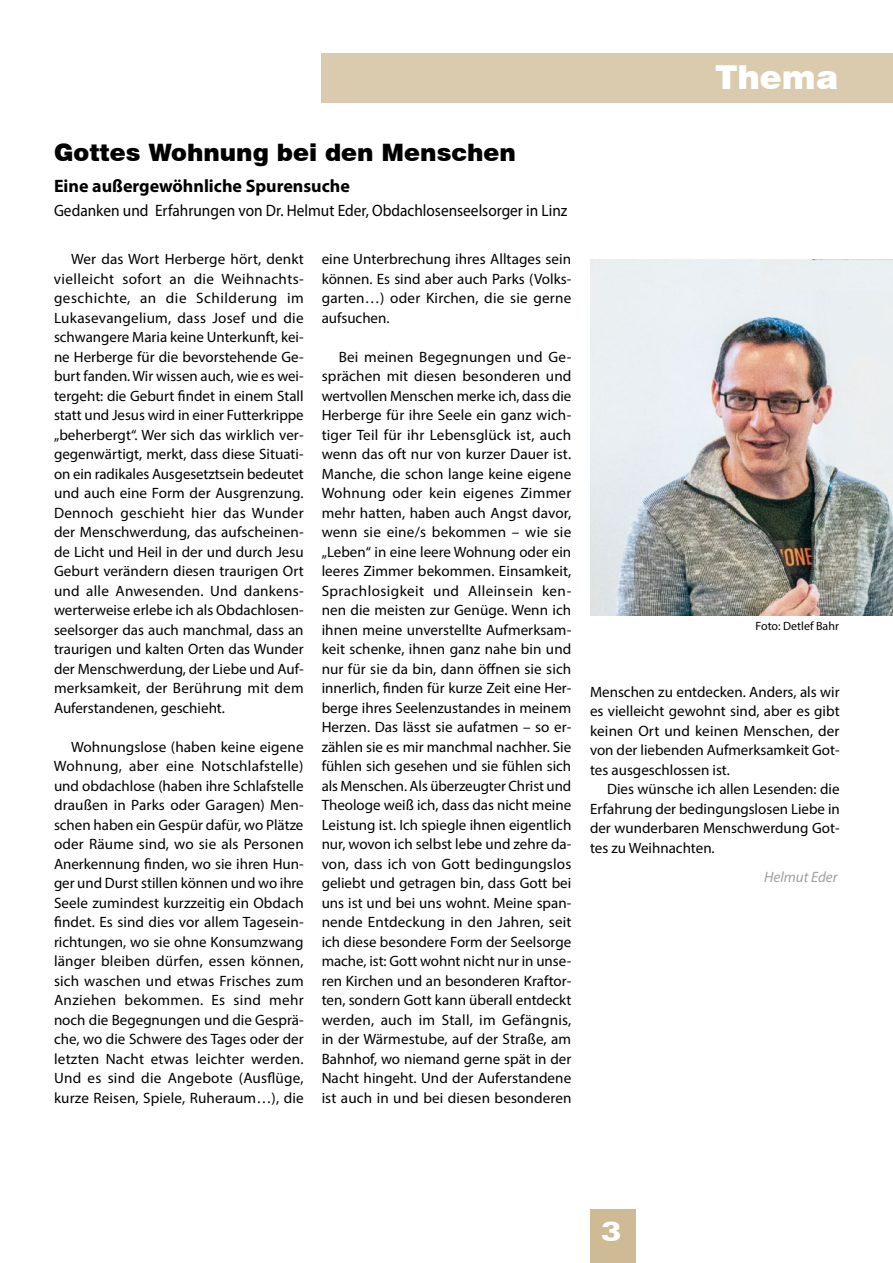
<style>
.page{position:relative;width:893px;height:1263px;background:#fff}
.page>*{position:absolute;margin:0;border:0;box-sizing:border-box;transform-origin:0 0}
.t1{font:900 33px "Swiss 721 BT";color:#fff}
.t2{font:900 expanded 27px "Zurich BT";color:#fff}
.t3{font:900 24px "Swiss 721 BT";color:#000}
.t4{font:700 18px "Myriad Pro";color:#000}
.t5{font:16.5px "Myriad Pro";color:#000;scale:.93 1}
.t6{font:15px/19.5px "Myriad Pro";letter-spacing:.005em;color:#000;text-align:justify}
.t7{font:italic 15px "Myriad Pro";color:#9ea0a2}
.t8{font:12px "Myriad Pro";color:#000}
</style>
<div class="page">
<img style="left:590px;top:259px;width:303px;height:357px">
<div style="left:590px;top:1209px;width:45px;height:54px;background:#cebb95"></div>
<div style="left:322px;top:53px;width:571px;height:50px;background:#dbcbae"></div>
<h1 class="t1" style="left:715px;top:57px;width:124px">Thema</h1>
<h3 class="t3" style="left:54px;top:138px;width:463px">Gottes Wohnung bei den Menschen</h3>
<p class="t4" style="left:54px;top:174px;width:297px">Eine außergewöhnliche Spurensuche</p>
<p class="t5" style="left:54px;top:200px;width:554px">Gedanken und Erfahrungen von Dr. Helmut Eder, Obdachlosenseelsorger in Linz</p>
<p class="t6" style="left:54px;top:249px;width:251px;text-indent:17px">Wer das Wort Herberge hört, denkt vielleicht sofort an die Weihnachts&shy;geschichte, an die Schilderung im Lukasevangelium, dass Josef und die schwangere Maria keine Unterkunft, kei&shy;ne Herberge für die bevorstehende Ge&shy;burt fanden. Wir wissen auch, wie es wei&shy;tergeht: die Geburt findet in einem Stall statt und Jesus wird in einer Futterkrippe „beherbergt“. Wer sich das wirklich ver&shy;gegenwärtigt, merkt, dass diese Situati&shy;on ein radikales Ausgesetztsein bedeutet und auch eine Form der Ausgrenzung.<br>Dennoch geschieht hier das Wunder der Menschwerdung, das aufscheinen&shy;de Licht und Heil in der und durch Jesu Geburt verändern diesen traurigen Ort und alle Anwesenden. Und dankens&shy;werterweise erlebe ich als Obdachlosen&shy;seelsorger das auch manchmal, dass an traurigen und kalten Orten das Wunder der Menschwerdung, der Liebe und Auf&shy;merksamkeit, der Berührung mit dem Auferstandenen, geschieht.</p>
<p class="t6" style="left:54px;top:737px;width:251px;text-indent:17px">Wohnungslose (haben keine eigene Wohnung, aber eine Notschlafstelle) und obdachlose (haben ihre Schlafstelle draußen in Parks oder Garagen) Men&shy;schen haben ein Gespür dafür, wo Plätze oder Räume sind, wo sie als Personen Anerkennung finden, wo sie ihren Hun&shy;ger und Durst stillen können und wo ihre Seele zumindest kurzzeitig ein Obdach findet. Es sind dies vor allem Tagesein&shy;richtungen, wo sie ohne Konsumzwang länger bleiben dürfen, essen können, sich waschen und etwas Frisches zum Anziehen bekommen. Es sind mehr noch die Begegnungen und die Gesprä&shy;che, wo die Schwere des Tages oder der letzten Nacht etwas leichter werden.<br>Und es sind die Angebote (Ausflüge, kurze Reisen, Spiele, Ruheraum…), die</p>
<p class="t6" style="left:322px;top:249px;width:251px">eine Unterbrechung ihres Alltages sein können. Es sind aber auch Parks (Volks&shy;garten…) oder Kirchen, die sie gerne aufsuchen.</p>
<p class="t6" style="left:322px;top:347px;width:251px;text-indent:17px">Bei meinen Begegnungen und Ge&shy;sprächen mit diesen besonderen und wertvollen Menschen merke ich, dass die Herberge für ihre Seele ein ganz wich&shy;tiger Teil für ihr Lebensglück ist, auch wenn das oft nur von kurzer Dauer ist.<br>Manche, die schon lange keine eigene Wohnung oder kein eigenes Zimmer mehr hatten, haben auch Angst davor, wenn sie eine/s bekommen – wie sie „Leben“ in eine leere Wohnung oder ein leeres Zimmer bekommen. Einsamkeit, Sprachlosigkeit und Alleinsein ken&shy;nen die meisten zur Genüge. Wenn ich ihnen meine unverstellte Aufmerksam&shy;keit schenke, ihnen ganz nahe bin und nur für sie da bin, dann öffnen sie sich innerlich, finden für kurze Zeit eine Her&shy;berge ihres Seelenzustandes in meinem Herzen. Das lässt sie aufatmen – so er&shy;zählen sie es mir manchmal nachher. Sie fühlen sich gesehen und sie fühlen sich als Menschen. Als überzeugter Christ und Theologe weiß ich, dass das nicht meine Leistung ist. Ich spiegle ihnen eigentlich nur, wovon ich selbst lebe und zehre da&shy;von, dass ich von Gott bedingungslos geliebt und getragen bin, dass Gott bei uns ist und bei uns wohnt. Meine span&shy;nende Entdeckung in den Jahren, seit ich diese besondere Form der Seelsorge mache, ist: Gott wohnt nicht nur in unse&shy;ren Kirchen und an besonderen Kraftor&shy;ten, sondern Gott kann überall entdeckt werden, auch im Stall, im Gefängnis, in der Wärmestube, auf der Straße, am Bahnhof, wo niemand gerne spät in der Nacht hingeht. Und der Auferstandene ist auch in und bei diesen besonderen</p>
<p class="t8" style="left:756px;top:618px;width:85px">Foto: Detlef Bahr</p>
<p class="t6" style="left:590px;top:681px;width:251px">Menschen zu entdecken. Anders, als wir es vielleicht gewohnt sind, aber es gibt keinen Ort und keinen Menschen, der von der liebenden Aufmerksamkeit Got&shy;tes ausgeschlossen ist.</p>
<p class="t6" style="left:590px;top:779px;width:251px;text-indent:17px">Dies wünsche ich allen Lesenden: die Erfahrung der bedingungslosen Liebe in der wunderbaren Menschwerdung Got&shy;tes zu Weihnachten.</p>
<p class="t7" style="left:764px;top:868px;width:75px">Helmut Eder</p>
<h2 class="t2" style="left:601px;top:1216px;width:22px">3</h2>
</div>
